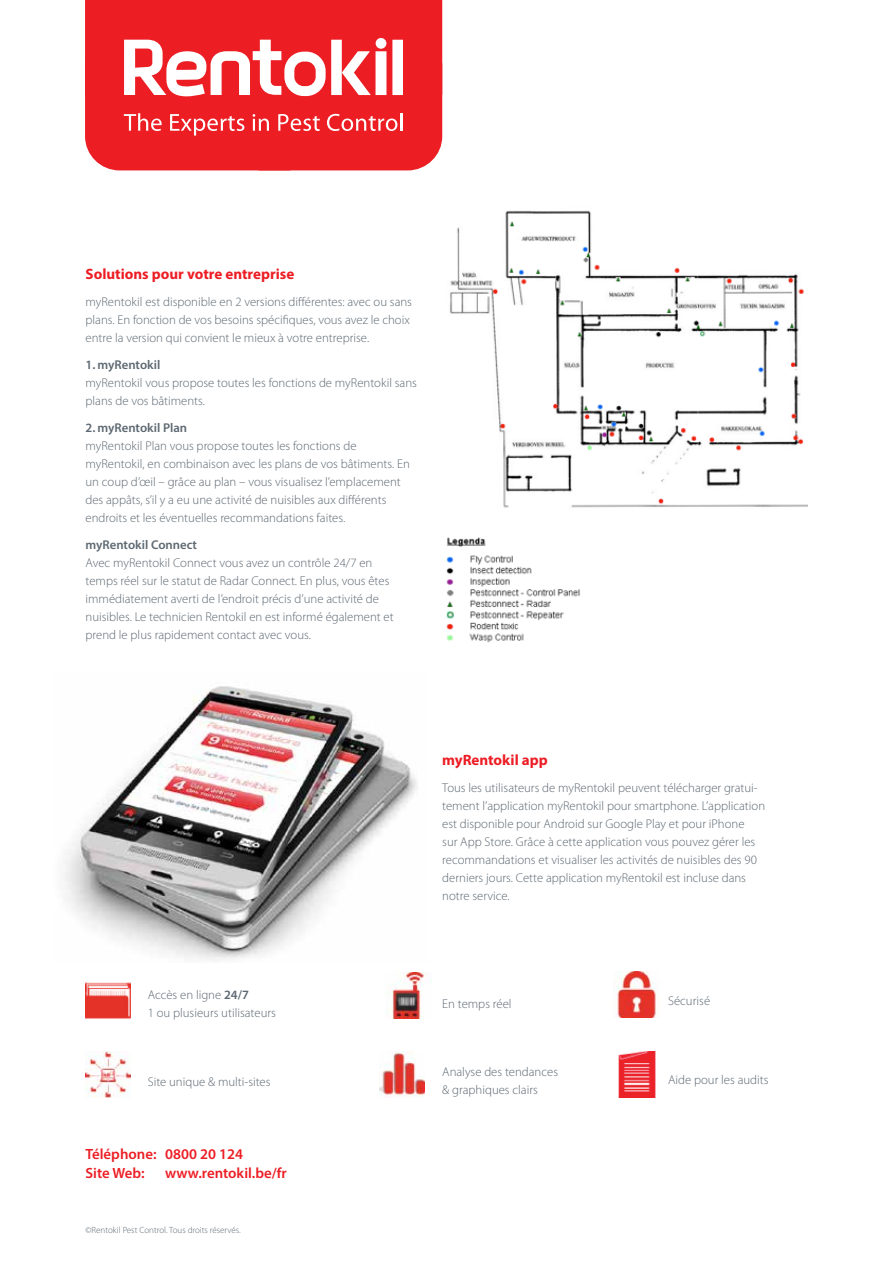
<style>
.page{position:relative;width:893px;height:1263px;background:#fff}
.page>*{position:absolute;margin:0;border:0;box-sizing:border-box;transform-origin:0 0}
.t1{font:700 15px "Myriad Pro";color:#ed1d24}
.t2{font:600 14.85px/18.9px "Myriad Pro";color:#ed1d24}
.t3{font:300 12.75px/18px "Myriad Pro";color:#5d6871}
.t4{font:600 12.75px "Myriad Pro";color:#5d6871}
.t5{font:300 9px "Myriad Pro";color:#5d6871}
.s1{font-weight:600}
</style>
<div class="page">
<div style="left:85px;top:96px;width:357px;height:74px;background:#ed1d24"></div>
<svg style="left:85px;top:0;width:357px;height:96px"></svg>
<svg style="left:124px;top:113px;width:38px;height:18px"></svg>
<svg style="left:170px;top:114px;width:74px;height:22px;background:#f15257"></svg>
<svg style="left:253px;top:114px;width:67px;height:56px;background:#ee2f35"></svg>
<svg style="left:327px;top:114px;width:70px;height:17px"></svg>
<hr style="left:400px;top:113px;width:3px;height:18px;background:#fff">
<img style="left:446px;top:210px;width:362px;height:433px">
<img style="left:64px;top:686px;width:354px;height:275px">
<img style="left:618px;top:1051px;width:38px;height:46px">
<img style="left:85px;top:982px;width:46px;height:37px">
<img style="left:385px;top:973px;width:45px;height:45px">
<img style="left:85px;top:1051px;width:46px;height:46px">
<img style="left:379px;top:1051px;width:46px;height:46px">
<img style="left:613px;top:972px;width:44px;height:45px">
<p class="t1" style="left:86px;top:264px;width:210px">Solutions pour votre entreprise</p>
<p class="t3" style="left:86px;top:293px;width:328px">myRentokil est disponible en 2 versions différentes: avec ou sans plans. En fonction de vos besoins spécifiques, vous avez le choix entre la version qui convient le mieux à votre entreprise.</p>
<p class="t4" style="left:86px;top:357px;width:76px">1. myRentokil</p>
<p class="t3" style="left:86px;top:374px;width:333px">myRentokil vous propose toutes les fonctions de myRentokil sans plans de vos bâtiments.</p>
<p class="t4" style="left:86px;top:420px;width:103px">2. myRentokil Plan</p>
<p class="t3" style="left:86px;top:437px;width:326px">myRentokil Plan vous propose toutes les fonctions de myRentokil, en combinaison avec les plans de vos bâtiments. En un coup d’œil – grâce au plan – vous visualisez l’emplacement des appâts, s’il y a eu une activité de nuisibles aux différents endroits et les éventuelles recommandations faites.</p>
<p class="t4" style="left:86px;top:537px;width:113px">myRentokil Connect</p>
<p class="t3" style="left:86px;top:554px;width:310px">Avec myRentokil Connect vous avez un contrôle 24/7 en temps réel sur le statut de Radar Connect. En plus, vous êtes immédiatement averti de l’endroit précis d’une activité de nuisibles. Le technicien Rentokil en est informé également et prend le plus rapidement contact avec vous.</p>
<p class="t1" style="left:442px;top:750px;width:107px">myRentokil app</p>
<p class="t3" style="left:442px;top:779px;width:324px">Tous les utilisateurs de myRentokil peuvent télécharger gratui&shy;tement l’application myRentokil pour smartphone. L’application est disponible pour Android sur Google Play et pour iPhone<br>sur App Store. Grâce à cette application vous pouvez gérer les recommandations et visualiser les activités de nuisibles des 90 derniers jours. Cette application myRentokil est incluse dans notre service.</p>
<p class="t3" style="left:148px;top:986px;width:130px">Accès en ligne <span class="s1">24/7<br></span>1 ou plusieurs utilisateurs</p>
<p class="t3" style="left:442px;top:995px;width:71px">En temps réel</p>
<p class="t3" style="left:668px;top:992px;width:44px">Sécurisé</p>
<p class="t3" style="left:442px;top:1063px;width:117px">Analyse des tendances &amp; graphiques clairs</p>
<p class="t3" style="left:148px;top:1073px;width:124px">Site unique &amp; multi-sites</p>
<p class="t3" style="left:668px;top:1071px;width:102px">Aide pour les audits</p>
<p class="t2" style="left:86px;top:1144px;width:159px">Téléphone: 0800 20 124<br>Site Web:</p>
<p class="t2" style="left:165px;top:1163px;width:123px">www.rentokil.be/fr</p>
<p class="t5" style="left:86px;top:1225px;width:157px">©Rentokil Pest Control. Tous droits réservés.</p>
</div>
